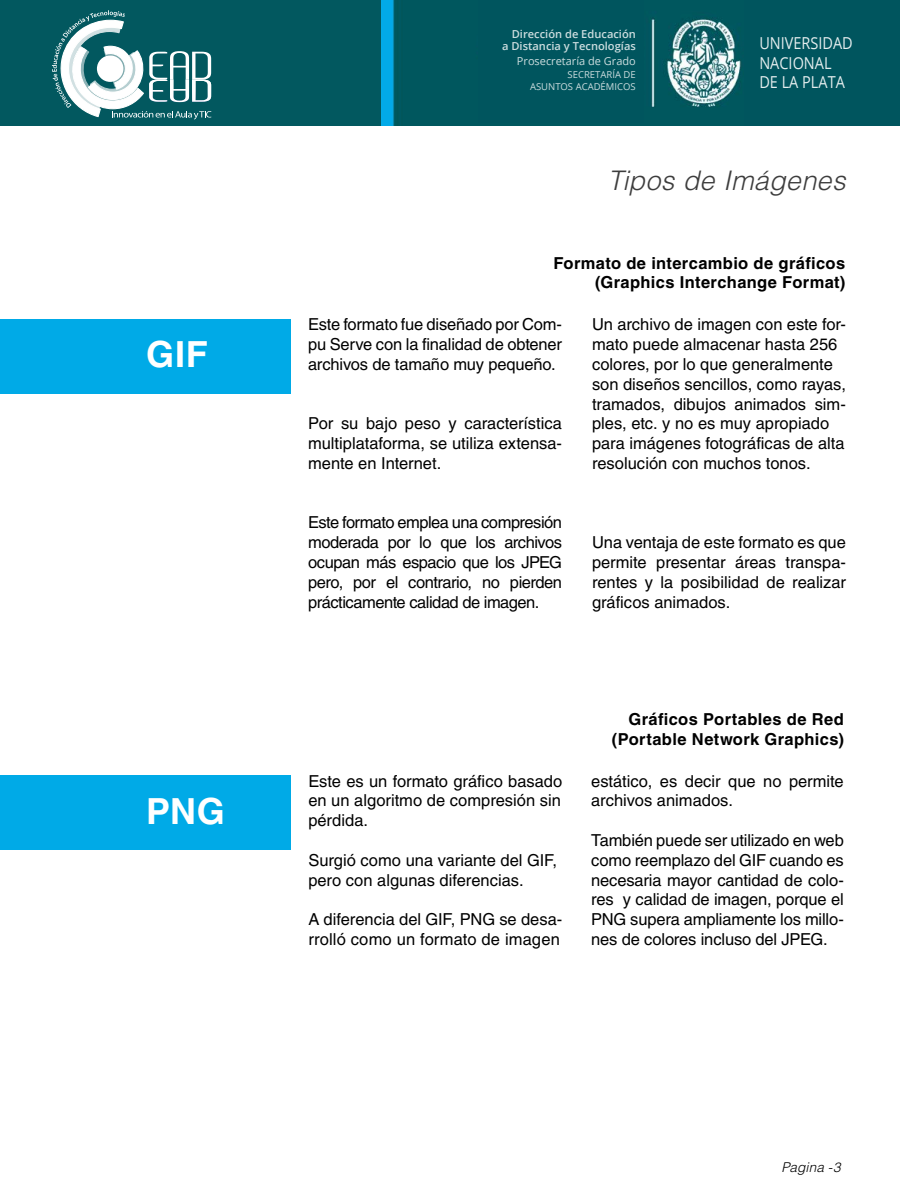
<style>
.page{position:relative;width:900px;height:1200px;background:#fff}
.page>*{position:absolute;margin:0;border:0;box-sizing:border-box;transform-origin:0 0}
.t1{font:700 36px "Helvetica LT Std";letter-spacing:.02em;color:#fff}
.t2{font:italic 300 27px "Helvetica LT Std";letter-spacing:.01em;color:#3d3d3d}
.t3{font:16.5px/19.8px "Helvetica LT Std";color:#000;text-align:justify}
.t4{font:700 16.5px/19.8px "Helvetica LT Std";letter-spacing:.02em;color:#000;text-align:right}
.t5{font:16.5px/19.8px "Open Sans";color:rgb(255 255 255/.9);scale:.88 1}
.t6{font:italic 300 13.5px "Helvetica LT Std";letter-spacing:.01em;color:#000}
.t7{font:600 10.95px/11.6px "Open Sans";color:rgb(255 255 255/.8);text-align:right}
.t8{font:10.95px "Open Sans";color:rgb(255 255 255/.8)}
.t9{font:9.45px/11.9px "Open Sans";color:rgb(255 255 255/.8);text-align:right}
</style>
<div class="page">
<div style="left:0;top:319px;width:290px;height:75px;background:#00aae7"></div>
<div style="left:0;top:775px;width:290px;height:75px;background:#00aae7"></div>
<img style="left:381px;top:0;width:363px;height:125px">
<div style="left:744px;top:0;width:156px;height:125px;background:#00555e"></div>
<div style="left:478px;top:0;width:166px;height:122px;background:#00555e"></div>
<div style="left:0;top:0;width:381px;height:125px;background:#02585f"></div>
<svg style="left:52px;top:10px;width:159px;height:109px"></svg>
<h1 class="t1" style="left:146px;top:333px;width:63px">GIF</h1>
<h1 class="t1" style="left:146px;top:790px;width:80px">PNG</h1>
<p class="t7" style="left:502px;top:28px;width:135px">Dirección de Educación<br>a Distancia y Tecnologías</p>
<p class="t8" style="left:517px;top:53px;width:120px">Prosecretaría de Grado</p>
<p class="t9" style="left:530px;top:68px;width:107px">SECRETARÍA DE<br>ASUNTOS ACADÉMICOS</p>
<p class="t5" style="left:759px;top:33px;width:108px">UNIVERSIDAD<br>NACIONAL<br>DE LA PLATA</p>
<h2 class="t2" style="left:608px;top:163px;width:239px">Tipos de Imágenes</h2>
<p class="t4" style="left:553px;top:253px;width:293px">Formato de intercambio de gráficos (Graphics Interchange Format)</p>
<p class="t3" style="left:308px;top:315px;width:256px">Este formato fue diseñado por Com&shy;pu Serve con la finalidad de obtener archivos de tamaño muy pequeño.</p>
<p class="t3" style="left:308px;top:414px;width:256px">Por su bajo peso y característica multiplataforma, se utiliza extensa&shy;mente en Internet.</p>
<p class="t3" style="left:308px;top:513px;width:256px">Este formato emplea una compresión moderada por lo que los archivos ocupan más espacio que los JPEG pero, por el contrario, no pierden prácticamente calidad de imagen.</p>
<p class="t3" style="left:592px;top:315px;width:256px;text-align:left">Un archivo de imagen con este for&shy;mato puede almacenar hasta 256 colores, por lo que generalmente son diseños sencillos, como rayas, tramados, dibujos animados sim&shy;ples, etc. y no es muy apropiado para imágenes fotográficas de alta resolución con muchos tonos.</p>
<p class="t3" style="left:592px;top:532px;width:256px">Una ventaja de este formato es que permite presentar áreas transpa&shy;rentes y la posibilidad de realizar gráficos animados.</p>
<p class="t3" style="left:308px;top:771px;width:255px">Este es un formato gráfico basado en un algoritmo de compresión sin pérdida.</p>
<p class="t3" style="left:308px;top:850px;width:250px">Surgió como una variante del GIF, pero con algunas diferencias.</p>
<p class="t3" style="left:308px;top:909px;width:256px">A diferencia del GIF, PNG se desa&shy;rrolló como un formato de imagen</p>
<p class="t4" style="left:612px;top:709px;width:233px">Gráficos Portables de Red (Portable Network Graphics)</p>
<p class="t3" style="left:591px;top:771px;width:254px">estático, es decir que no permite archivos animados.</p>
<p class="t3" style="left:591px;top:830px;width:254px">También puede ser utilizado en web como reemplazo del GIF cuando es necesaria mayor cantidad de colo&shy;res y calidad de imagen, porque el PNG supera ampliamente los millo&shy;nes de colores incluso del JPEG.</p>
<p class="t6" style="left:782px;top:1159px;width:61px">Pagina -3</p>
</div>
